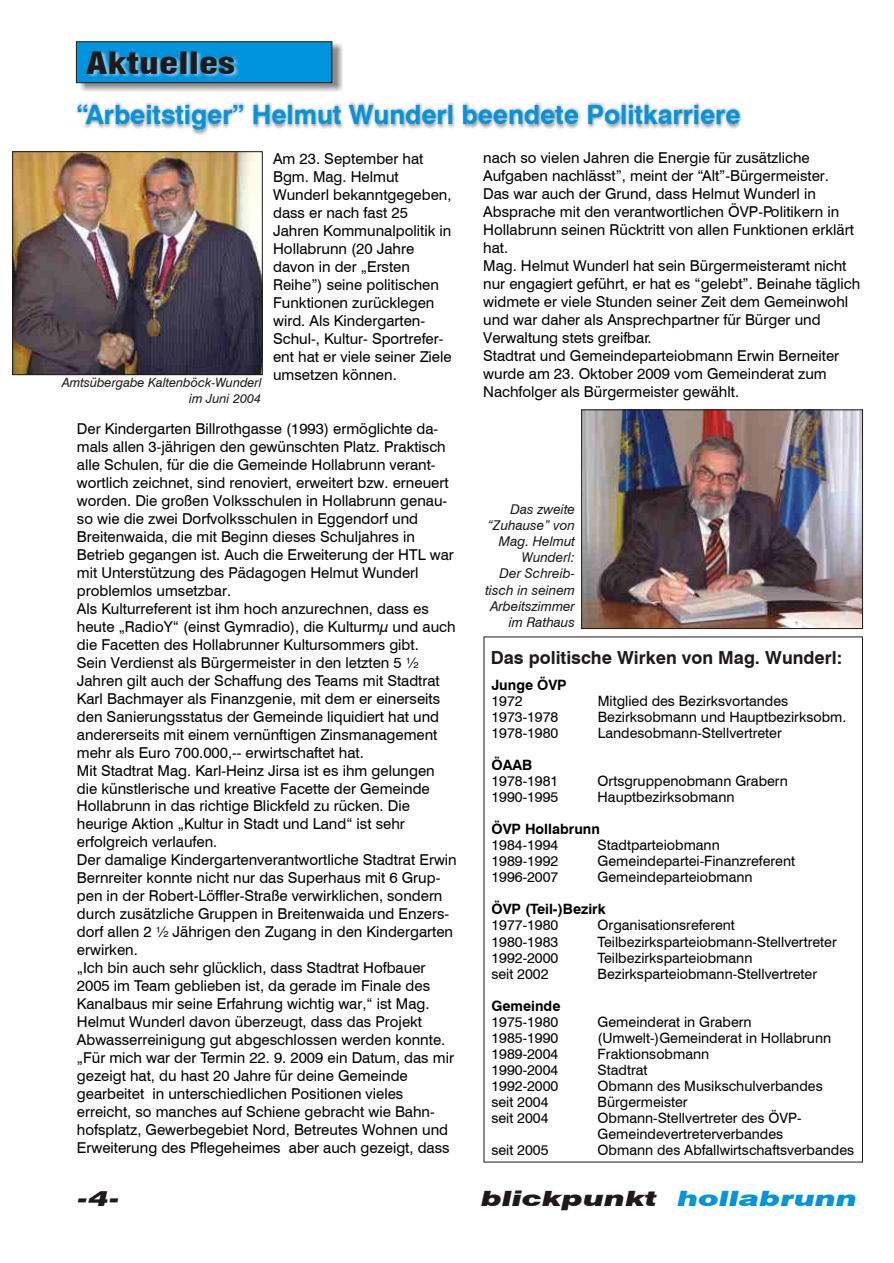
<style>
.page{position:relative;width:894px;height:1263px;background:#fff}
.page>*{position:absolute;margin:0;border:0;box-sizing:border-box;transform-origin:0 0}
.t1{font:30px "Swis 721 Blk Cn BT";color:#1f1a17;scale:1.29 1}
.t2{font:700 26.55px "Swis 721 BT";color:#0094de}
.t3{font:italic 21px "Swis 721 Blk BT";color:#1f1a17;scale:1.49 1}
.t4{font:700 18px "Swis 721 BT";color:#1f1a17}
.t5{font:15px/18px "Swis 721 BT";color:#000}
.t6{font:14.25px/16px "Swis 721 BT";color:#000}
.t7{font:700 14.25px "Swis 721 BT";color:#000}
.t8{font:italic 13.5px/16.2px "Swis 721 BT";color:#1f1a17;text-align:right}
.t9{font:italic 12.75px/15.3px "Swis 721 BT";color:#1f1a17;text-align:right}
.s1{color:#0094de}
</style>
<div class="page">
<img style="left:80px;top:44px;width:262px;height:47px">
<div style="left:76px;top:41px;width:256px;height:42px;background:#0094de;border:1px solid #1f1a17"></div>
<img style="left:87px;top:51px;width:152px;height:27px">
<img style="left:76px;top:102px;width:666px;height:33px">
<img style="left:14px;top:153px;width:247px;height:220px">
<div style="left:12px;top:151px;width:251px;height:224px;border:1px solid #1f1a17"></div>
<img style="left:583px;top:412px;width:278px;height:215px">
<div style="left:581px;top:410px;width:282px;height:219px;border:1px solid #1f1a17"></div>
<h1 class="t1" style="left:86px;top:51px;width:117px">Aktuelles</h1>
<h2 class="t2" style="left:77px;top:103px;width:665px">“Arbeitstiger” Helmut Wunderl beendete Politkarriere</h2>
<p class="t9" style="left:62px;top:376px;width:201px">Amtsübergabe Kaltenböck-Wunderl im Juni 2004</p>
<p class="t5" style="left:273px;top:151px;width:180px">Am 23. September hat<br>Bgm. Mag. Helmut<br>Wunderl bekanntgegeben, dass er nach fast 25<br>Jahren Kommunalpolitik in<br>Hollabrunn (20 Jahre davon in der „Ersten<br>Reihe”) seine politischen<br>Funktionen zurücklegen wird. Als Kindergarten-<br>Schul-, Kultur- Sportrefer&shy;ent hat er viele seiner Ziele umsetzen können.</p>
<p class="t5" style="left:77px;top:421px;width:381px">Der Kindergarten Billrothgasse (1993) ermöglichte da&shy;mals allen 3-jährigen den gewünschten Platz. Praktisch alle Schulen, für die die Gemeinde Hollabrunn verant&shy;wortlich zeichnet, sind renoviert, erweitert bzw. erneuert worden. Die großen Volksschulen in Hollabrunn genau&shy;so wie die zwei Dorfvolksschulen in Eggendorf und Breitenwaida, die mit Beginn dieses Schuljahres in Betrieb gegangen ist. Auch die Erweiterung der HTL war mit Unterstützung des Pädagogen Helmut Wunderl problemlos umsetzbar.<br>Als Kulturreferent ist ihm hoch anzurechnen, dass es heute „RadioY“ (einst Gymradio), die Kulturmµ und auch die Facetten des Hollabrunner Kultursommers gibt.<br>Sein Verdienst als Bürgermeister in den letzten 5 ½ Jahren gilt auch der Schaffung des Teams mit Stadtrat Karl Bachmayer als Finanzgenie, mit dem er einerseits den Sanierungsstatus der Gemeinde liquidiert hat und andererseits mit einem vernünftigen Zinsmanagement mehr als Euro 700.000,-- erwirtschaftet hat.<br>Mit Stadtrat Mag. Karl-Heinz Jirsa ist es ihm gelungen die künstlerische und kreative Facette der Gemeinde Hollabrunn in das richtige Blickfeld zu rücken. Die heurige Aktion „Kultur in Stadt und Land“ ist sehr erfolgreich verlaufen.<br>Der damalige Kindergartenverantwortliche Stadtrat Erwin Bernreiter konnte nicht nur das Superhaus mit 6 Grup&shy;pen in der Robert-Löffler-Straße verwirklichen, sondern durch zusätzliche Gruppen in Breitenwaida und Enzers&shy;dorf allen 2 ½ Jährigen den Zugang in den Kindergarten erwirken.<br>„Ich bin auch sehr glücklich, dass Stadtrat Hofbauer 2005 im Team geblieben ist, da gerade im Finale des Kanalbaus mir seine Erfahrung wichtig war,“ ist Mag.<br>Helmut Wunderl davon überzeugt, dass das Projekt Abwasserreinigung gut abgeschlossen werden konnte. „Für mich war der Termin 22. 9. 2009 ein Datum, das mir gezeigt hat, du hast 20 Jahre für deine Gemeinde gearbeitet in unterschiedlichen Positionen vieles erreicht, so manches auf Schiene gebracht wie Bahn&shy;hofsplatz, Gewerbegebiet Nord, Betreutes Wohnen und Erweiterung des Pflegeheimes aber auch gezeigt, dass</p>
<p class="t5" style="left:483px;top:150px;width:379px">nach so vielen Jahren die Energie für zusätzliche Aufgaben nachlässt”, meint der “Alt”-Bürgermeister.<br>Das war auch der Grund, dass Helmut Wunderl in Absprache mit den verantwortlichen ÖVP-Politikern in Hollabrunn seinen Rücktritt von allen Funktionen erklärt hat.<br>Mag. Helmut Wunderl hat sein Bürgermeisteramt nicht nur engagiert geführt, er hat es “gelebt”. Beinahe täglich widmete er viele Stunden seiner Zeit dem Gemeinwohl und war daher als Ansprechpartner für Bürger und Verwaltung stets greifbar.<br>Stadtrat und Gemeindeparteiobmann Erwin Berneiter wurde am 23. Oktober 2009 vom Gemeinderat zum Nachfolger als Bürgermeister gewählt.</p>
<p class="t8" style="left:485px;top:502px;width:91px">Das zweite “Zuhause” von<br>Mag. Helmut<br>Wunderl:<br>Der Schreib&shy;tisch in seinem<br>Arbeitszimmer im Rathaus</p>
<p class="t4" style="left:491px;top:650px;width:353px">Das politische Wirken von Mag. Wunderl:</p>
<p class="t7" style="left:491px;top:679px;width:77px">Junge ÖVP</p>
<p class="t6" style="left:491px;top:694px;width:33px">1972</p>
<p class="t6" style="left:598px;top:694px;width:192px">Mitglied des Bezirksvortandes</p>
<p class="t6" style="left:491px;top:710px;width:69px">1973-1978</p>
<p class="t6" style="left:598px;top:710px;width:250px">Bezirksobmann und Hauptbezirksobm.</p>
<p class="t6" style="left:491px;top:726px;width:69px">1978-1980</p>
<p class="t6" style="left:598px;top:726px;width:185px">Landesobmann-Stellvertreter</p>
<p class="t7" style="left:491px;top:759px;width:42px">ÖAAB</p>
<p class="t6" style="left:491px;top:774px;width:69px">1978-1981</p>
<p class="t6" style="left:598px;top:774px;width:192px">Ortsgruppenobmann Grabern</p>
<p class="t6" style="left:491px;top:790px;width:69px">1990-1995</p>
<p class="t6" style="left:598px;top:790px;width:138px">Hauptbezirksobmann</p>
<p class="t7" style="left:491px;top:823px;width:110px">ÖVP Hollabrunn</p>
<p class="t6" style="left:491px;top:838px;width:69px">1984-1994</p>
<p class="t6" style="left:598px;top:838px;width:124px">Stadtparteiobmann</p>
<p class="t6" style="left:491px;top:855px;width:69px">1989-1992</p>
<p class="t6" style="left:598px;top:855px;width:199px">Gemeindepartei-Finanzreferent</p>
<p class="t6" style="left:491px;top:871px;width:69px">1996-2007</p>
<p class="t6" style="left:598px;top:871px;width:157px">Gemeindeparteiobmann</p>
<p class="t7" style="left:491px;top:904px;width:116px">ÖVP (Teil-)Bezirk</p>
<p class="t6" style="left:491px;top:919px;width:69px">1977-1980</p>
<p class="t6" style="left:598px;top:919px;width:139px">Organisationsreferent</p>
<p class="t6" style="left:491px;top:935px;width:69px">1980-1983</p>
<p class="t6" style="left:598px;top:935px;width:241px">Teilbezirksparteiobmann-Stellvertreter</p>
<p class="t6" style="left:491px;top:951px;width:69px">1992-2000</p>
<p class="t6" style="left:598px;top:951px;width:156px">Teilbezirksparteiobmann</p>
<p class="t6" style="left:491px;top:967px;width:59px">seit 2002</p>
<p class="t6" style="left:598px;top:967px;width:221px">Bezirksparteiobmann-Stellvertreter</p>
<p class="t7" style="left:491px;top:1000px;width:71px">Gemeinde</p>
<p class="t6" style="left:491px;top:1015px;width:69px">1975-1980</p>
<p class="t6" style="left:598px;top:1015px;width:156px">Gemeinderat in Grabern</p>
<p class="t6" style="left:491px;top:1031px;width:69px">1985-1990</p>
<p class="t6" style="left:598px;top:1031px;width:235px">(Umwelt-)Gemeinderat in Hollabrunn</p>
<p class="t6" style="left:491px;top:1047px;width:69px">1989-2004</p>
<p class="t6" style="left:598px;top:1047px;width:113px">Fraktionsobmann</p>
<p class="t6" style="left:491px;top:1063px;width:69px">1990-2004</p>
<p class="t6" style="left:598px;top:1063px;width:51px">Stadtrat</p>
<p class="t6" style="left:491px;top:1079px;width:69px">1992-2000</p>
<p class="t6" style="left:598px;top:1079px;width:227px">Obmann des Musikschulverbandes</p>
<p class="t6" style="left:491px;top:1095px;width:59px">seit 2004</p>
<p class="t6" style="left:598px;top:1095px;width:92px">Bürgermeister</p>
<p class="t6" style="left:491px;top:1111px;width:59px">seit 2004</p>
<p class="t6" style="left:598px;top:1111px;width:206px">Obmann-Stellvertreter des ÖVP-<br>Gemeindevertreterverbandes</p>
<p class="t6" style="left:491px;top:1144px;width:59px">seit 2005</p>
<p class="t6" style="left:598px;top:1144px;width:258px">Obmann des Abfallwirtschaftsverbandes</p>
<h3 class="t3" style="left:77px;top:1190px;width:30px">-4-</h3>
<h3 class="t3" style="left:481px;top:1190px;width:254px">blickpunkt <span class="s1">hollabrunn</span></h3>
</div>
